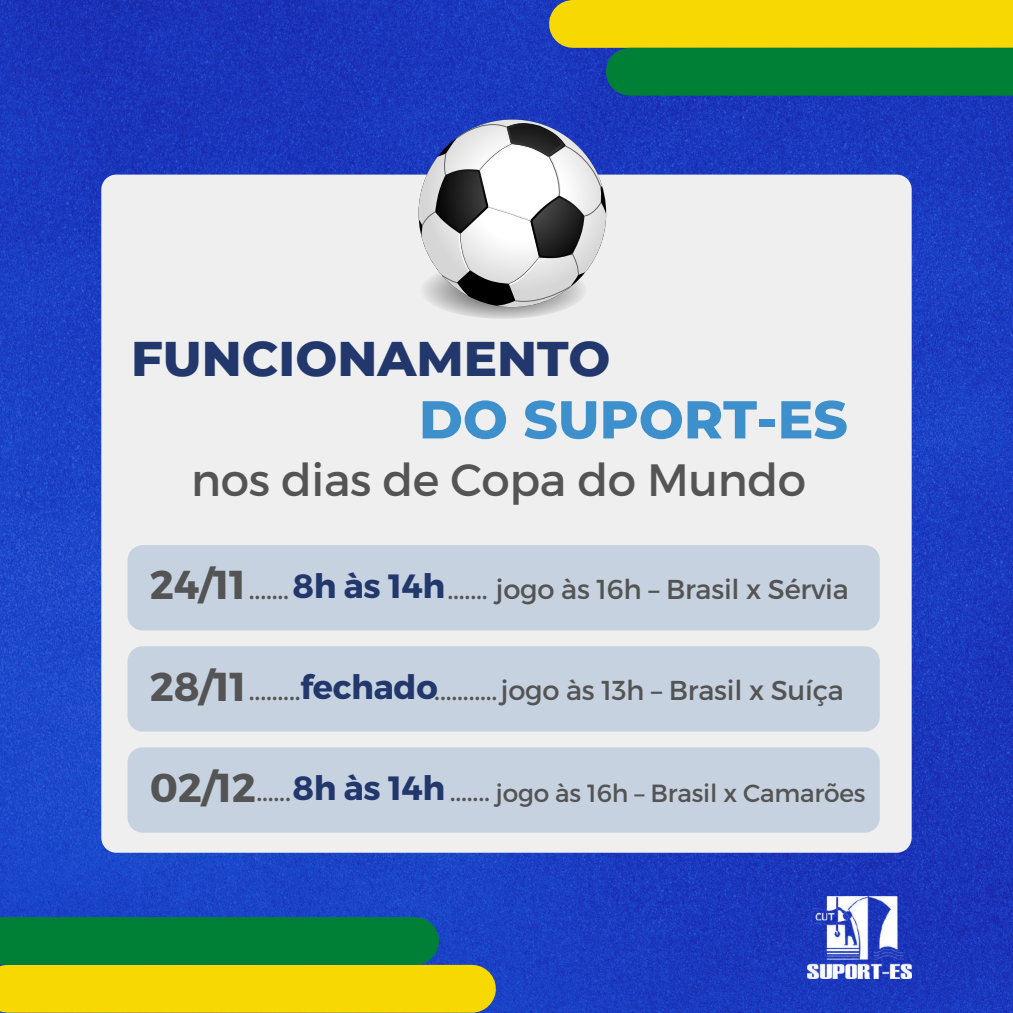
<style>
.page{position:relative;width:1013px;height:1013px;background:#fff}
.page>*{position:absolute;margin:0;border:0;box-sizing:border-box;transform-origin:0 0}
.t1{font:800 53.12px "Montserrat";color:#3d90cb}
.t2{font:800 49.62px "Montserrat";color:#22376b}
.t3{font:45.25px "Montserrat";letter-spacing:-.01em;color:#545454}
.t4{font:700 40.25px "Montserrat";color:#545454}
.t5{font:27.38px "Montserrat";letter-spacing:-.01em;color:#545454}
.t6{font:24.88px "Montserrat";letter-spacing:-.01em;color:#545454}
.s1{font-weight:700;font-size:33.5px;color:#22376b}
.s2{font-weight:700;font-size:40.25px}
.s3{font-size:27.38px}
</style>
<div class="page">
<img style="left:0;top:0;width:1012px;height:1012px">
<div style="left:101px;top:175px;width:810px;height:677px;background:#efefef"></div>
<svg style="left:418px;top:119px;width:188px;height:200px"></svg>
<div style="left:128px;top:545px;width:751px;height:85px;background:#c7d2e0"></div>
<div style="left:573px;top:0;width:439px;height:48px;background:#f7d801"></div>
<div style="left:630px;top:48px;width:382px;height:48px;background:#008037"></div>
<img style="left:807px;top:896px;width:104px;height:82px">
<div style="left:128px;top:646px;width:751px;height:85px;background:#c7d2e0"></div>
<div style="left:128px;top:747px;width:751px;height:85px;background:#c7d2e0"></div>
<div style="left:8px;top:964px;width:464px;height:48px;background:#f7d801"></div>
<div style="left:3px;top:917px;width:412px;height:47px;background:#008037"></div>
<h2 class="t2" style="left:131px;top:327px;width:481px">FUNCIONAMENTO</h2>
<h1 class="t1" style="left:419px;top:387px;width:430px">DO SUPORT-ES</h1>
<h3 class="t3" style="left:191px;top:450px;width:616px">nos dias de Copa do Mundo</h3>
<h3 class="t4" style="left:150px;top:559px;width:97px">24/11</h3>
<p class="t5" style="left:249px;top:571px;width:601px">.......<span class="s1">8h às 14h</span>....... jogo às 16h – Brasil x Sérvia</p>
<p class="t5" style="left:150px;top:672px;width:695px"><span class="s2">28/11</span>.........<span class="s1">fechado</span>...........jogo às 13h – Brasil x Suíça</p>
<p class="t6" style="left:150px;top:777px;width:717px"><span class="s2">02/12</span><span class="s3">......</span><span class="s1">8h às 14h</span> <span class="s3">.......</span> jogo às 16h – Brasil x Camarões</p>
</div>
